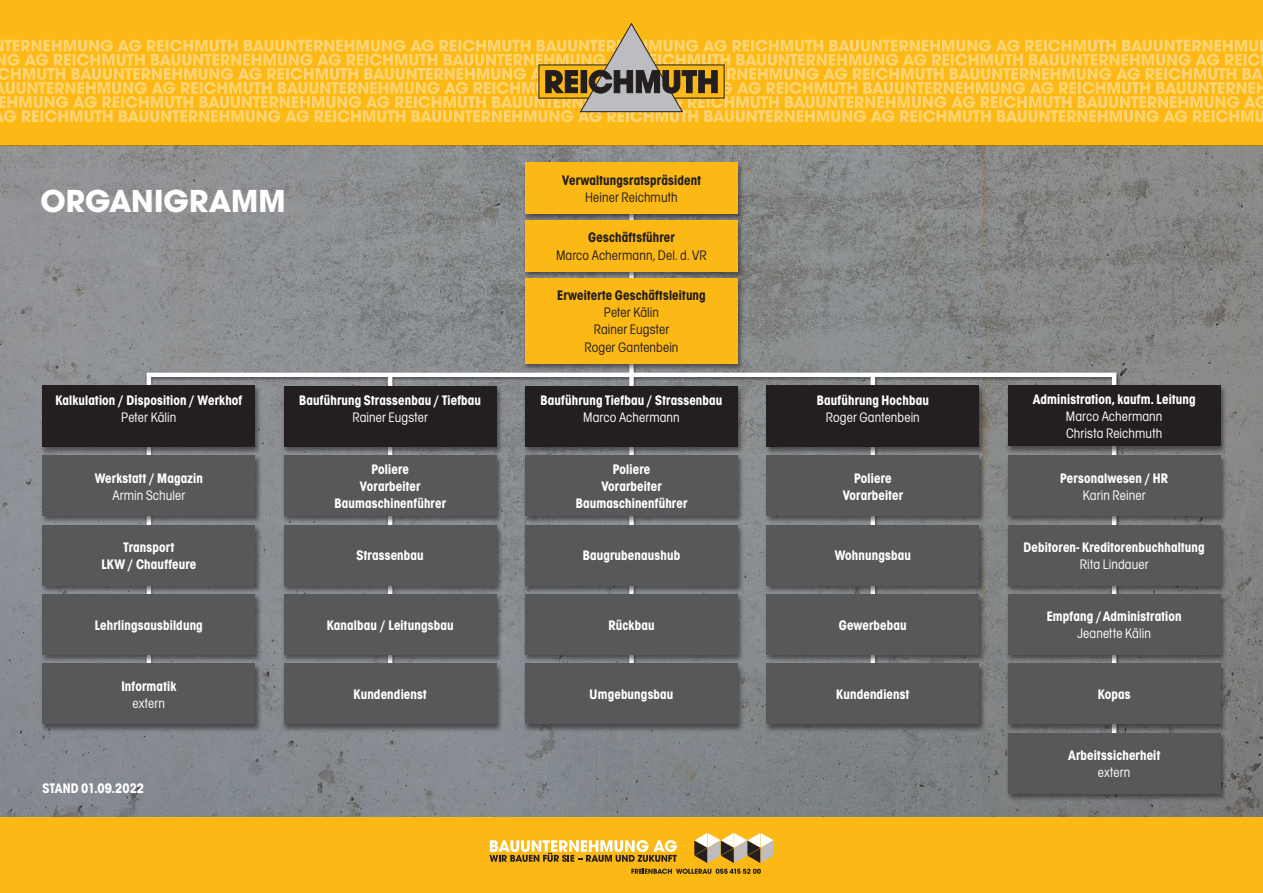
<style>
.page{position:relative;width:1263px;height:893px;background:#fcb814}
.page>*{position:absolute;margin:0;border:0;box-sizing:border-box;transform-origin:0 0}
.t1{font:700 33px "Avant Gar Got Itc T";letter-spacing:.005em;color:#fff}
.t2{font:14.25px/17.1px "Avant Gar Got Itc T Bol Con";letter-spacing:.01em;color:#fff;text-align:center}
.t3{font:14.25px/17.1px "Avant Gar Got Itc T Boo Con";letter-spacing:.01em;color:#fff}
.t4{font:14.25px/17.1px "Avant Gar Got Itc T Boo Con";letter-spacing:.01em;color:#231f20;text-align:center}
.t5{font:14.25px "Avant Gar Got Itc T Bol Con";letter-spacing:.015em;color:#231f20}
</style>
<div class="page">
<img style="left:0;top:146px;width:1263px;height:670px">
<svg style="left:0;top:23px;width:1263px;height:99px"></svg>
<svg style="left:489px;top:840px;width:188px;height:22px"></svg>
<svg style="left:694px;top:833px;width:79px;height:30px"></svg>
<svg style="left:631px;top:869px;width:130px;height:5px"></svg>
<div style="left:145px;top:195px;width:975px;height:576px;background:#231f20;opacity:.75"></div>
<svg style="left:144px;top:370px;width:975px;height:400px;background:#8a8e91"></svg>
<div style="left:629px;top:197px;width:5px;height:494px;background:#fff"></div>
<hr style="left:388px;top:375px;width:4px;height:316px;background:#fff">
<div style="left:870px;top:375px;width:5px;height:316px;background:#fff"></div>
<div style="left:523px;top:161px;width:222px;height:61px;background:#231f20;opacity:.6"></div>
<div style="left:525px;top:162px;width:213px;height:51px;background:#fcb814"></div>
<div style="left:523px;top:524px;width:222px;height:70px;background:#231f20;opacity:.6"></div>
<div style="left:525px;top:525px;width:213px;height:60px;background:#57585a"></div>
<div style="left:281px;top:524px;width:222px;height:70px;background:#231f20;opacity:.6"></div>
<div style="left:284px;top:525px;width:212px;height:60px;background:#57585a"></div>
<div style="left:1005px;top:524px;width:222px;height:70px;background:#231f20;opacity:.6"></div>
<div style="left:1008px;top:525px;width:212px;height:60px;background:#57585a"></div>
<div style="left:40px;top:524px;width:222px;height:70px;background:#231f20;opacity:.6"></div>
<div style="left:43px;top:525px;width:212px;height:60px;background:#57585a"></div>
<div style="left:764px;top:524px;width:222px;height:70px;background:#231f20;opacity:.6"></div>
<div style="left:766px;top:525px;width:213px;height:60px;background:#57585a"></div>
<div style="left:523px;top:385px;width:222px;height:70px;background:#231f20;opacity:.6"></div>
<div style="left:525px;top:386px;width:213px;height:60px;background:#231f20"></div>
<div style="left:281px;top:385px;width:222px;height:70px;background:#231f20;opacity:.6"></div>
<div style="left:284px;top:386px;width:212px;height:60px;background:#231f20"></div>
<div style="left:1005px;top:385px;width:222px;height:69px;background:#231f20;opacity:.6"></div>
<div style="left:1008px;top:386px;width:212px;height:60px;background:#231f20"></div>
<div style="left:40px;top:385px;width:222px;height:70px;background:#231f20;opacity:.6"></div>
<div style="left:43px;top:386px;width:212px;height:61px;background:#231f20"></div>
<div style="left:764px;top:385px;width:222px;height:70px;background:#231f20;opacity:.6"></div>
<div style="left:766px;top:386px;width:213px;height:61px;background:#231f20"></div>
<div style="left:523px;top:593px;width:222px;height:70px;background:#231f20;opacity:.6"></div>
<div style="left:525px;top:594px;width:213px;height:61px;background:#57585a"></div>
<div style="left:281px;top:593px;width:222px;height:70px;background:#231f20;opacity:.6"></div>
<div style="left:284px;top:594px;width:212px;height:61px;background:#57585a"></div>
<div style="left:1005px;top:593px;width:222px;height:70px;background:#231f20;opacity:.6"></div>
<div style="left:1008px;top:594px;width:212px;height:61px;background:#57585a"></div>
<div style="left:40px;top:593px;width:222px;height:70px;background:#231f20;opacity:.6"></div>
<div style="left:43px;top:594px;width:212px;height:61px;background:#57585a"></div>
<div style="left:764px;top:593px;width:222px;height:70px;background:#231f20;opacity:.6"></div>
<div style="left:766px;top:594px;width:213px;height:61px;background:#57585a"></div>
<div style="left:523px;top:219px;width:222px;height:61px;background:#231f20;opacity:.6"></div>
<div style="left:525px;top:220px;width:213px;height:51px;background:#fcb814"></div>
<div style="left:523px;top:277px;width:222px;height:95px;background:#231f20;opacity:.6"></div>
<div style="left:525px;top:278px;width:213px;height:85px;background:#fcb814"></div>
<div style="left:523px;top:454px;width:222px;height:70px;background:#231f20;opacity:.6"></div>
<div style="left:525px;top:455px;width:213px;height:61px;background:#57585a"></div>
<div style="left:281px;top:454px;width:222px;height:70px;background:#231f20;opacity:.6"></div>
<div style="left:284px;top:455px;width:212px;height:61px;background:#57585a"></div>
<div style="left:1005px;top:454px;width:222px;height:70px;background:#231f20;opacity:.6"></div>
<div style="left:1008px;top:455px;width:212px;height:61px;background:#57585a"></div>
<div style="left:40px;top:454px;width:222px;height:70px;background:#231f20;opacity:.6"></div>
<div style="left:43px;top:455px;width:212px;height:61px;background:#57585a"></div>
<div style="left:764px;top:454px;width:222px;height:70px;background:#231f20;opacity:.6"></div>
<div style="left:766px;top:455px;width:213px;height:61px;background:#57585a"></div>
<div style="left:523px;top:663px;width:222px;height:69px;background:#231f20;opacity:.6"></div>
<div style="left:525px;top:664px;width:213px;height:60px;background:#57585a"></div>
<div style="left:281px;top:663px;width:222px;height:69px;background:#231f20;opacity:.6"></div>
<div style="left:284px;top:664px;width:212px;height:60px;background:#57585a"></div>
<div style="left:1005px;top:663px;width:222px;height:69px;background:#231f20;opacity:.6"></div>
<div style="left:1008px;top:664px;width:212px;height:60px;background:#57585a"></div>
<div style="left:40px;top:663px;width:222px;height:69px;background:#231f20;opacity:.6"></div>
<div style="left:43px;top:664px;width:212px;height:60px;background:#57585a"></div>
<div style="left:764px;top:663px;width:222px;height:69px;background:#231f20;opacity:.6"></div>
<div style="left:766px;top:664px;width:213px;height:60px;background:#57585a"></div>
<div style="left:1005px;top:732px;width:222px;height:70px;background:#231f20;opacity:.6"></div>
<div style="left:1008px;top:733px;width:212px;height:60px;background:#57585a"></div>
<h1 class="t1" style="left:40px;top:181px;width:247px">ORGANIGRAMM</h1>
<p class="t2" style="left:55px;top:391px;width:188px">Kalkulation / Disposition / Werkhof</p>
<p class="t3" style="left:121px;top:409px;width:57px">Peter Kälin</p>
<p class="t2" style="left:95px;top:469px;width:110px">Werkstatt / Magazin</p>
<p class="t3" style="left:112px;top:486px;width:74px">Armin Schuler</p>
<p class="t5" style="left:562px;top:171px;width:140px">Verwaltungsratspräsident</p>
<p class="t4" style="left:585px;top:189px;width:94px">Heiner Reichmuth</p>
<p class="t2" style="left:299px;top:391px;width:183px">Bauführung Strassenbau / Tiefbau</p>
<p class="t3" style="left:352px;top:409px;width:77px">Rainer Eugster</p>
<p class="t5" style="left:588px;top:229px;width:88px">Geschäftsführer</p>
<p class="t4" style="left:556px;top:246px;width:152px">Marco Achermann, Del. d. VR</p>
<p class="t5" style="left:557px;top:287px;width:150px">Erweiterte Geschäftsleitung</p>
<p class="t4" style="left:584px;top:304px;width:96px">Peter Kälin<br>Rainer Eugster<br>Roger Gantenbein</p>
<p class="t2" style="left:541px;top:391px;width:183px">Bauführung Tiefbau / Strassenbau</p>
<p class="t3" style="left:583px;top:409px;width:98px">Marco Achermann</p>
<p class="t2" style="left:817px;top:391px;width:113px">Bauführung Hochbau</p>
<p class="t3" style="left:826px;top:409px;width:96px">Roger Gantenbein</p>
<p class="t2" style="left:1033px;top:391px;width:164px">Administration, kaufm. Leitung</p>
<p class="t3" style="left:1066px;top:408px;width:98px">Marco Achermann<br>Christa Reichmuth</p>
<p class="t2" style="left:334px;top:461px;width:113px">Poliere<br>Vorarbeiter<br>Baumaschinenführer</p>
<p class="t2" style="left:1060px;top:469px;width:110px">Personalwesen / HR</p>
<p class="t2" style="left:576px;top:461px;width:113px">Poliere<br>Vorarbeiter<br>Baumaschinenführer</p>
<p class="t2" style="left:843px;top:469px;width:62px">Poliere<br>Vorarbeiter</p>
<p class="t3" style="left:1083px;top:486px;width:64px">Karin Reiner</p>
<p class="t2" style="left:101px;top:538px;width:96px">Transport<br>LKW / Chauffeure</p>
<p class="t2" style="left:835px;top:547px;width:78px">Wohnungsbau</p>
<p class="t2" style="left:357px;top:547px;width:69px">Strassenbau</p>
<p class="t2" style="left:583px;top:547px;width:99px">Baugrubenaushub</p>
<p class="t2" style="left:327px;top:616px;width:128px">Kanalbau / Leitungsbau</p>
<p class="t2" style="left:608px;top:616px;width:48px">Rückbau</p>
<p class="t2" style="left:95px;top:616px;width:109px">Lehrlingsausbildung</p>
<p class="t2" style="left:839px;top:616px;width:69px">Gewerbebau</p>
<p class="t2" style="left:1023px;top:538px;width:183px">Debitoren- Kreditorenbuchhaltung</p>
<p class="t3" style="left:1080px;top:556px;width:70px">Rita Lindauer</p>
<p class="t2" style="left:1047px;top:608px;width:136px">Empfang / Administration</p>
<p class="t3" style="left:1077px;top:625px;width:75px">Jeanette Kälin</p>
<p class="t2" style="left:121px;top:677px;width:56px">Informatik</p>
<p class="t3" style="left:133px;top:695px;width:34px">extern</p>
<p class="t2" style="left:43px;top:780px;width:103px">STAND 01.09.2022</p>
<p class="t2" style="left:354px;top:686px;width:75px">Kundendienst</p>
<p class="t2" style="left:589px;top:686px;width:85px">Umgebungsbau</p>
<p class="t2" style="left:1098px;top:686px;width:34px">Kopas</p>
<p class="t2" style="left:836px;top:686px;width:75px">Kundendienst</p>
<p class="t2" style="left:1068px;top:747px;width:93px">Arbeitssicherheit</p>
<p class="t3" style="left:1098px;top:764px;width:34px">extern</p>
</div>
